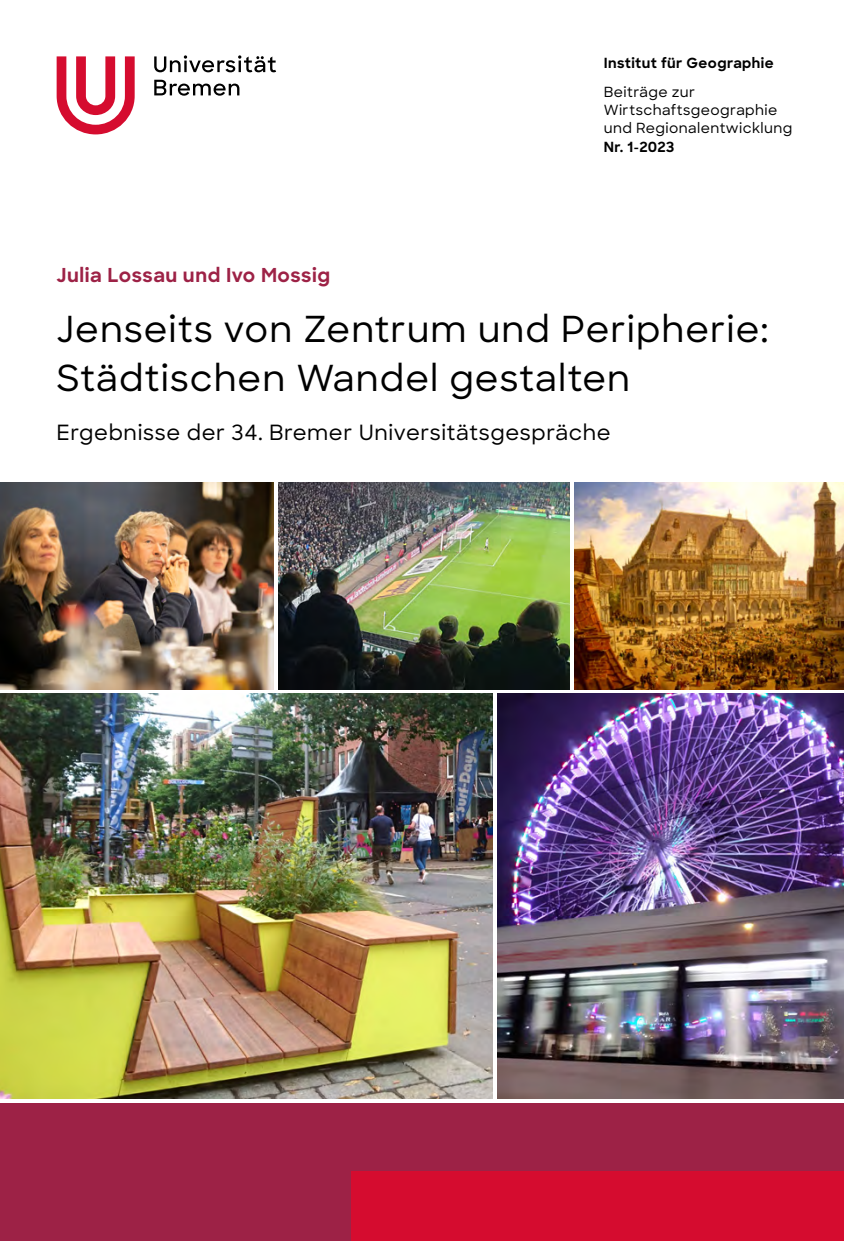
<style>
.page{position:relative;width:844px;height:1241px;background:#fff}
.page>*{position:absolute;margin:0;border:0;box-sizing:border-box;transform-origin:0 0}
.t1{font:500 35.88px/49px "Sharp Sans";letter-spacing:.03em;color:#000}
.t2{font:500 21px "Sharp Sans";letter-spacing:.03em;color:#000}
.t3{font:700 19.25px "Sharp Sans";letter-spacing:.025em;color:#9d2246}
.t4{font:500 14px/18.4px "Sharp Sans";letter-spacing:.03em;color:#000}
.t5{font:700 14px "Sharp Sans";letter-spacing:.03em;color:#000}
</style>
<div class="page">
<svg style="left:154px;top:80px;width:85px;height:16px"></svg>
<svg style="left:154px;top:55px;width:122px;height:17px"></svg>
<svg style="left:57px;top:56px;width:78px;height:78px"></svg>
<div style="left:0;top:1102px;width:843px;height:138px;background:#9d2246"></div>
<div style="left:351px;top:1171px;width:492px;height:69px;background:#d50c2f"></div>
<img style="left:0;top:482px;width:273px;height:207px">
<img style="left:278px;top:482px;width:291px;height:207px">
<img style="left:574px;top:482px;width:269px;height:207px">
<img style="left:0;top:693px;width:492px;height:404px">
<img style="left:497px;top:693px;width:346px;height:404px">
<p class="t5" style="left:603px;top:53px;width:171px">Institut für Geographie</p>
<p class="t4" style="left:603px;top:82px;width:190px">Beiträge zur<br>Wirtschaftsgeographie und Regionalentwicklung</p>
<p class="t5" style="left:603px;top:136px;width:72px">Nr. 1-2023</p>
<p class="t3" style="left:57px;top:261px;width:275px">Julia Lossau und Ivo Mossig</p>
<p class="t1" style="left:57px;top:302px;width:713px">Jenseits von Zentrum und Peripherie:<br>Städtischen Wandel gestalten</p>
<p class="t2" style="left:57px;top:416px;width:555px">Ergebnisse der 34. Bremer Universitätsgespräche</p>
</div>
